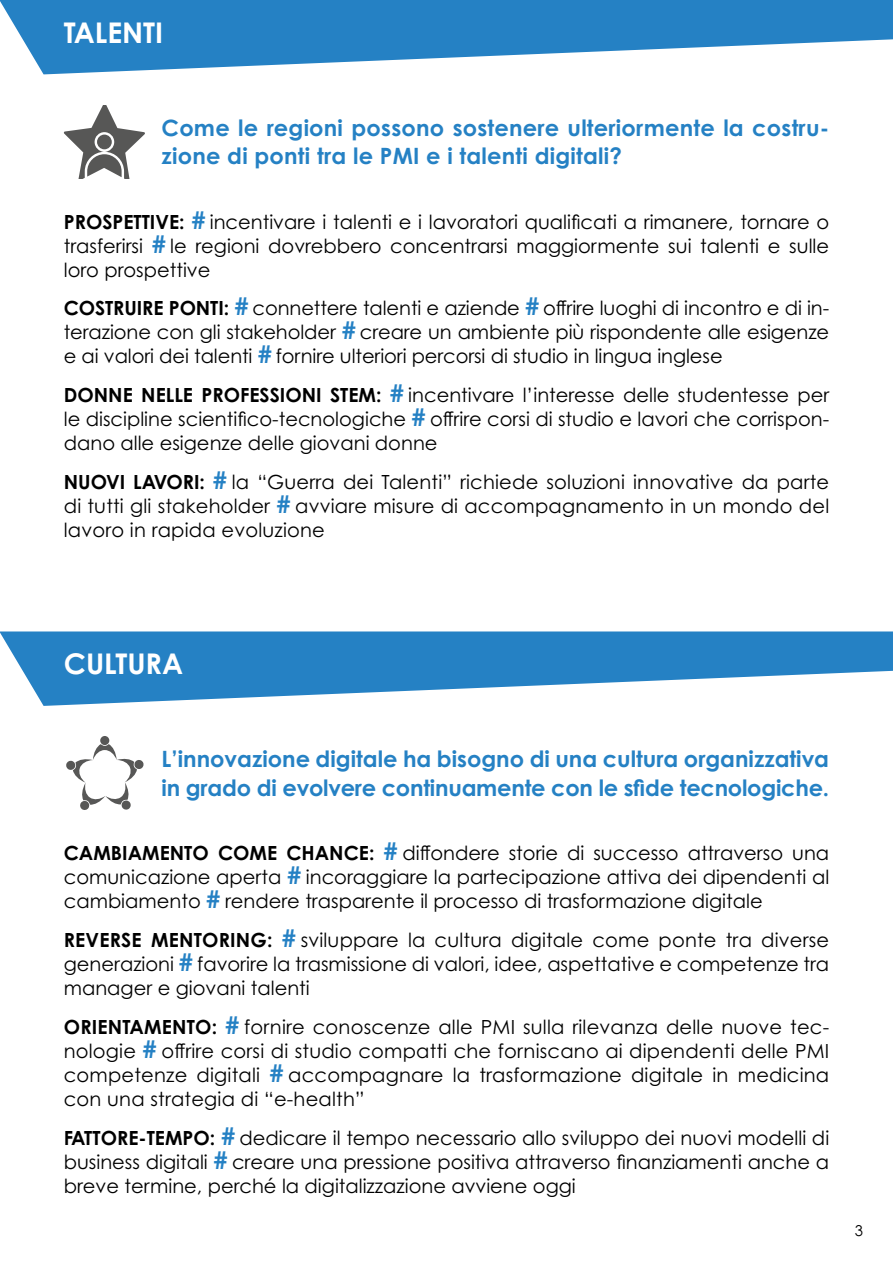
<style>
.page{position:relative;width:893px;height:1263px;background:#fff}
.page>*{position:absolute;margin:0;border:0;box-sizing:border-box;transform-origin:0 0}
.t1{font:700 28.5px "Century Gothic Pro";color:#fff}
.t2{font:700 22.5px/28.5px "Century Gothic Pro";color:#2581c4}
.t3{font:19.5px/24px "Century Gothic Pro";color:#000;text-align:justify}
.t4{font:15px "Century Gothic Pro";color:#000}
.s1{font-weight:700}
.s2{font-weight:700;font-size:24px;color:#2581c4}
</style>
<div class="page">
<svg style="left:0;top:631px;width:893px;height:75px;fill:#2581c4"></svg>
<svg style="left:0;top:0;width:893px;height:74px;fill:#2581c4"></svg>
<svg style="left:64px;top:105px;width:81px;height:74px"></svg>
<div style="left:100px;top:736px;width:9px;height:9px;background:#575756;border-radius:50%"></div>
<svg style="left:67px;top:744px;width:76px;height:66px"></svg>
<h1 class="t1" style="left:64px;top:15px;width:101px">TALENTI</h1>
<p class="t2" style="left:162px;top:113px;width:669px">Come le regioni possono sostenere ulteriormente la costru&shy;zione di ponti tra le PMI e i talenti digitali?</p>
<p class="t3" style="left:64px;top:209px;width:767px"><span class="s1">PROSPETTIVE:</span> <span class="s2">#</span> incentivare i talenti e i lavoratori qualificati a rimanere, tornare o trasferirsi <span class="s2">#</span> le regioni dovrebbero concentrarsi maggiormente sui talenti e sulle loro prospettive</p>
<p class="t3" style="left:64px;top:296px;width:767px"><span class="s1">COSTRUIRE PONTI:</span> <span class="s2">#</span> connettere talenti e aziende <span class="s2">#</span> offrire luoghi di incontro e di in&shy;terazione con gli stakeholder <span class="s2">#</span> creare un ambiente più rispondente alle esigenze e ai valori dei talenti <span class="s2">#</span> fornire ulteriori percorsi di studio in lingua inglese</p>
<p class="t3" style="left:64px;top:383px;width:767px"><span class="s1">DONNE NELLE PROFESSIONI STEM:</span> <span class="s2">#</span> incentivare l’interesse delle studentesse per le discipline scientifico-tecnologiche <span class="s2">#</span> offrire corsi di studio e lavori che corrispon&shy;dano alle esigenze delle giovani donne</p>
<p class="t3" style="left:64px;top:470px;width:767px"><span class="s1">NUOVI LAVORI:</span> <span class="s2">#</span> la “Guerra dei Talenti” richiede soluzioni innovative da parte di tutti gli stakeholder <span class="s2">#</span> avviare misure di accompagnamento in un mondo del lavoro in rapida evoluzione</p>
<h1 class="t1" style="left:64px;top:646px;width:121px">CULTURA</h1>
<p class="t2" style="left:162px;top:744px;width:669px">L’innovazione digitale ha bisogno di una cultura organizzativa in grado di evolvere continuamente con le sfide tecnologiche.</p>
<p class="t3" style="left:64px;top:841px;width:767px"><span class="s1">CAMBIAMENTO COME CHANCE:</span> <span class="s2">#</span> diffondere storie di successo attraverso una comunicazione aperta <span class="s2">#</span> incoraggiare la partecipazione attiva dei dipendenti al cambiamento <span class="s2">#</span> rendere trasparente il processo di trasformazione digitale</p>
<p class="t3" style="left:64px;top:928px;width:767px"><span class="s1">REVERSE MENTORING:</span> <span class="s2">#</span> sviluppare la cultura digitale come ponte tra diverse generazioni <span class="s2">#</span> favorire la trasmissione di valori, idee, aspettative e competenze tra manager e giovani talenti</p>
<p class="t3" style="left:64px;top:1014px;width:767px"><span class="s1">ORIENTAMENTO:</span> <span class="s2">#</span> fornire conoscenze alle PMI sulla rilevanza delle nuove tec&shy;nologie <span class="s2">#</span> offrire corsi di studio compatti che forniscano ai dipendenti delle PMI competenze digitali <span class="s2">#</span> accompagnare la trasformazione digitale in medicina con una strategia di “e-health”</p>
<p class="t3" style="left:64px;top:1125px;width:767px"><span class="s1">FATTORE-TEMPO:</span> <span class="s2">#</span> dedicare il tempo necessario allo sviluppo dei nuovi modelli di business digitali <span class="s2">#</span> creare una pressione positiva attraverso finanziamenti anche a breve termine, perché la digitalizzazione avviene oggi</p>
<p class="t4" style="left:855px;top:1222px;width:10px">3</p>
</div>
